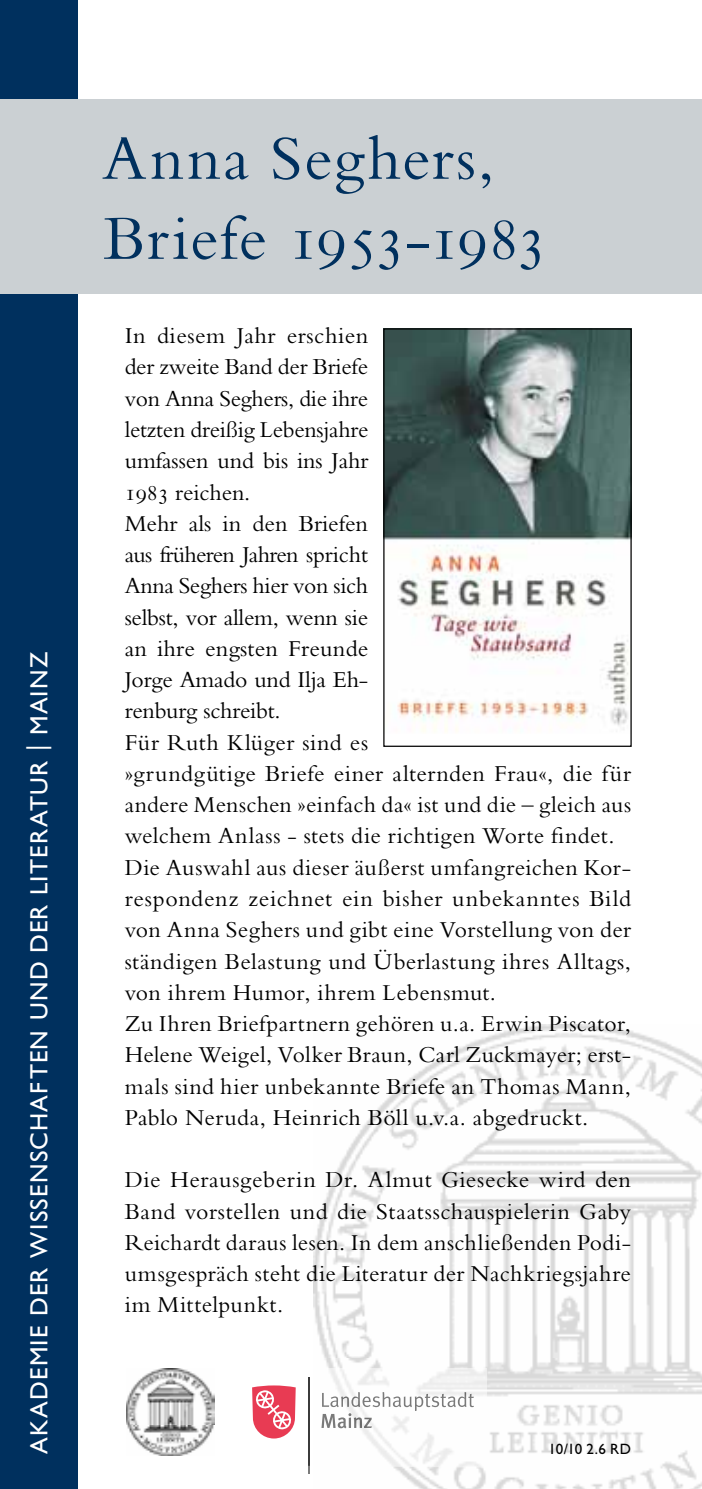
<style>
.page{position:relative;width:702px;height:1489px;background:#fff}
.page>*{position:absolute;margin:0;border:0;box-sizing:border-box;transform-origin:0 0}
.t1{font:65px/80px "Bembo Std";letter-spacing:.02em;color:#00305e}
.t2{font:25px "Gill Sans Std";letter-spacing:.05em;color:#fff}
.t3{font:23.75px/31.2px "Bembo Std";letter-spacing:.01em;color:#000}
.t4{font:15px "Gill Sans Std";color:#000}
</style>
<div class="page">
<div style="left:0;top:0;width:78px;height:1488px;background:#00305e"></div>
<img style="left:127px;top:1368px;width:88px;height:87px">
<img style="left:313px;top:1024px;width:389px;height:464px">
<div style="left:0;top:99px;width:702px;height:195px;background:#cbd0d3"></div>
<img style="left:385px;top:330px;width:244px;height:402px">
<div style="left:383px;top:328px;width:248px;height:418px;border:1px solid #000"></div>
<svg style="left:252px;top:1367px;width:235px;height:107px"></svg>
<p class="t2" style="left:25px;top:1453px;width:803px;rotate:-90deg">Akademie der Wissenschaften und der Literatur | Mainz</p>
<h1 class="t1" style="left:102px;top:117px;width:446px">Anna Seghers,<br>Briefe 1953-1983</h1>
<p class="t3" style="left:125px;top:319px;width:508px">In diesem Jahr erschien<br>der zweite Band der Briefe<br>von Anna Seghers, die ihre<br>letzten dreißig Lebensjahre<br>umfassen und bis ins Jahr<br>1983 reichen.<br>Mehr als in den Briefen<br>aus früheren Jahren spricht<br>Anna Seghers hier von sich<br>selbst, vor allem, wenn sie<br>an ihre engsten Freunde<br>Jorge Amado und Ilja Eh-<br>renburg schreibt.<br>Für Ruth Klüger sind es<br>»grundgütige Briefe einer alternden Frau«, die für andere Menschen »einfach da« ist und die – gleich aus welchem Anlass - stets die richtigen Worte findet.<br>Die Auswahl aus dieser äußerst umfangreichen Kor&shy;respondenz zeichnet ein bisher unbekanntes Bild von Anna Seghers und gibt eine Vorstellung von der ständigen Belastung und Überlastung ihres Alltags, von ihrem Humor, ihrem Lebensmut.<br>Zu Ihren Briefpartnern gehören u.a. Erwin Piscator, Helene Weigel, Volker Braun, Carl Zuckmayer; erst&shy;mals sind hier unbekannte Briefe an Thomas Mann, Pablo Neruda, Heinrich Böll u.v.a. abgedruckt.</p>
<p class="t3" style="left:125px;top:1163px;width:508px;text-align:justify">Die Herausgeberin Dr. Almut Giesecke wird den Band vorstellen und die Staatsschauspielerin Gaby Reichardt daraus lesen. In dem anschließenden Podi&shy;umsgespräch steht die Literatur der Nachkriegsjahre im Mittelpunkt.</p>
<p class="t4" style="left:548px;top:1439px;width:73px">10/10 2.6 RD</p>
</div>
